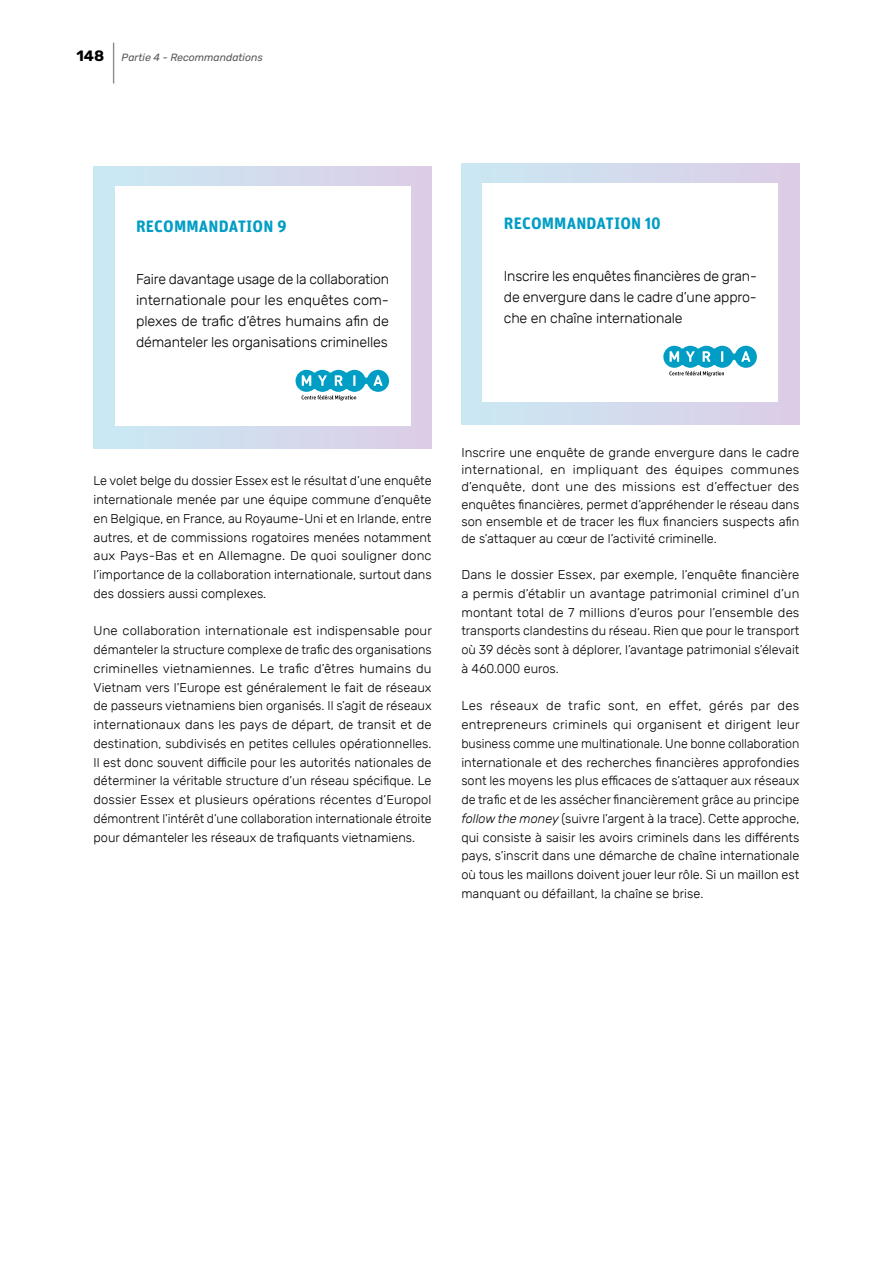
<style>
.page{position:relative;width:893px;height:1263px;background:#fff}
.page>*{position:absolute;margin:0;border:0;box-sizing:border-box;transform-origin:0 0}
.t1{font:300 37.5px "Rubik";color:#575756;scale:.4 1}
.t2{font:700 16.5px "Unit Rounded OT";letter-spacing:.01em;color:#009dc5}
.t3{font:700 15px "Rubik";color:#000}
.t4{font:300 14.25px/21px "Rubik";letter-spacing:-.01em;color:#000;text-align:justify}
.t5{font:300 12.75px/18.8px "Rubik";color:#000;text-align:justify}
.t6{font:italic 10.5px "Rubik";color:#575756}
.s1{font-style:italic}
</style>
<div class="page">
<div style="left:94px;top:167px;width:338px;height:281px;background:linear-gradient(to right,#c8eaf4,#ddcee6)"></div>
<div style="left:115px;top:187px;width:295px;height:239px;background:#fff"></div>
<svg style="left:295px;top:370px;width:94px;height:30px"></svg>
<div style="left:461px;top:163px;width:338px;height:261px;background:linear-gradient(to right,#cae9f3,#dccde6)"></div>
<div style="left:483px;top:183px;width:295px;height:219px;background:#fff"></div>
<svg style="left:663px;top:346px;width:94px;height:30px"></svg>
<p class="t3" style="left:77px;top:47px;width:29px">148</p>
<h1 class="t1" style="left:112px;top:42px;width:10px">|</h1>
<p class="t6" style="left:122px;top:51px;width:143px">Partie 4 - Recommandations</p>
<p class="t2" style="left:136px;top:216px;width:152px">RECOMMANDATION 9</p>
<p class="t4" style="left:136px;top:269px;width:255px">Faire davantage usage de la collaboration internationale pour les enquêtes com&shy;plexes de trafic d’êtres humains afin de démanteler les organisations criminelles</p>
<p class="t2" style="left:504px;top:213px;width:158px">RECOMMANDATION 10</p>
<p class="t4" style="left:504px;top:266px;width:255px">Inscrire les enquêtes financières de gran&shy;de envergure dans le cadre d’une appro&shy;che en chaîne internationale</p>
<p class="t5" style="left:94px;top:472px;width:340px">Le volet belge du dossier Essex est le résultat d’une enquête internationale menée par une équipe commune d’enquête en Belgique, en France, au Royaume-Uni et en Irlande, entre autres, et de commissions rogatoires menées notamment aux Pays-Bas et en Allemagne. De quoi souligner donc l’importance de la collaboration internationale, surtout dans des dossiers aussi complexes.</p>
<p class="t5" style="left:94px;top:622px;width:340px">Une collaboration internationale est indispensable pour démanteler la structure complexe de trafic des organisations criminelles vietnamiennes. Le trafic d’êtres humains du Vietnam vers l’Europe est généralement le fait de réseaux de passeurs vietnamiens bien organisés. Il s’agit de réseaux internationaux dans les pays de départ, de transit et de destination, subdivisés en petites cellules opérationnelles.<br>Il est donc souvent difficile pour les autorités nationales de déterminer la véritable structure d’un réseau spécifique. Le dossier Essex et plusieurs opérations récentes d’Europol démontrent l’intérêt d’une collaboration internationale étroite pour démanteler les réseaux de trafiquants vietnamiens.</p>
<p class="t5" style="left:461px;top:444px;width:340px;line-height:17.2px">Inscrire une enquête de grande envergure dans le cadre international, en impliquant des équipes communes d’enquête, dont une des missions est d’effectuer des enquêtes financières, permet d’appréhender le réseau dans son ensemble et de tracer les flux financiers suspects afin de s’attaquer au cœur de l’activité criminelle.</p>
<p class="t5" style="left:461px;top:566px;width:340px">Dans le dossier Essex, par exemple, l’enquête financière a permis d’établir un avantage patrimonial criminel d’un montant total de 7 millions d’euros pour l’ensemble des transports clandestins du réseau. Rien que pour le transport où 39 décès sont à déplorer, l’avantage patrimonial s’élevait à 460.000 euros.</p>
<p class="t5" style="left:461px;top:697px;width:340px">Les réseaux de trafic sont, en effet, gérés par des entrepreneurs criminels qui organisent et dirigent leur business comme une multinationale. Une bonne collaboration internationale et des recherches financières approfondies sont les moyens les plus efficaces de s’attaquer aux réseaux de trafic et de les assécher financièrement grâce au principe <span class="s1">follow the money</span> (suivre l’argent à la trace). Cette approche, qui consiste à saisir les avoirs criminels dans les différents pays, s’inscrit dans une démarche de chaîne internationale où tous les maillons doivent jouer leur rôle. Si un maillon est manquant ou défaillant, la chaîne se brise.</p>
</div>
